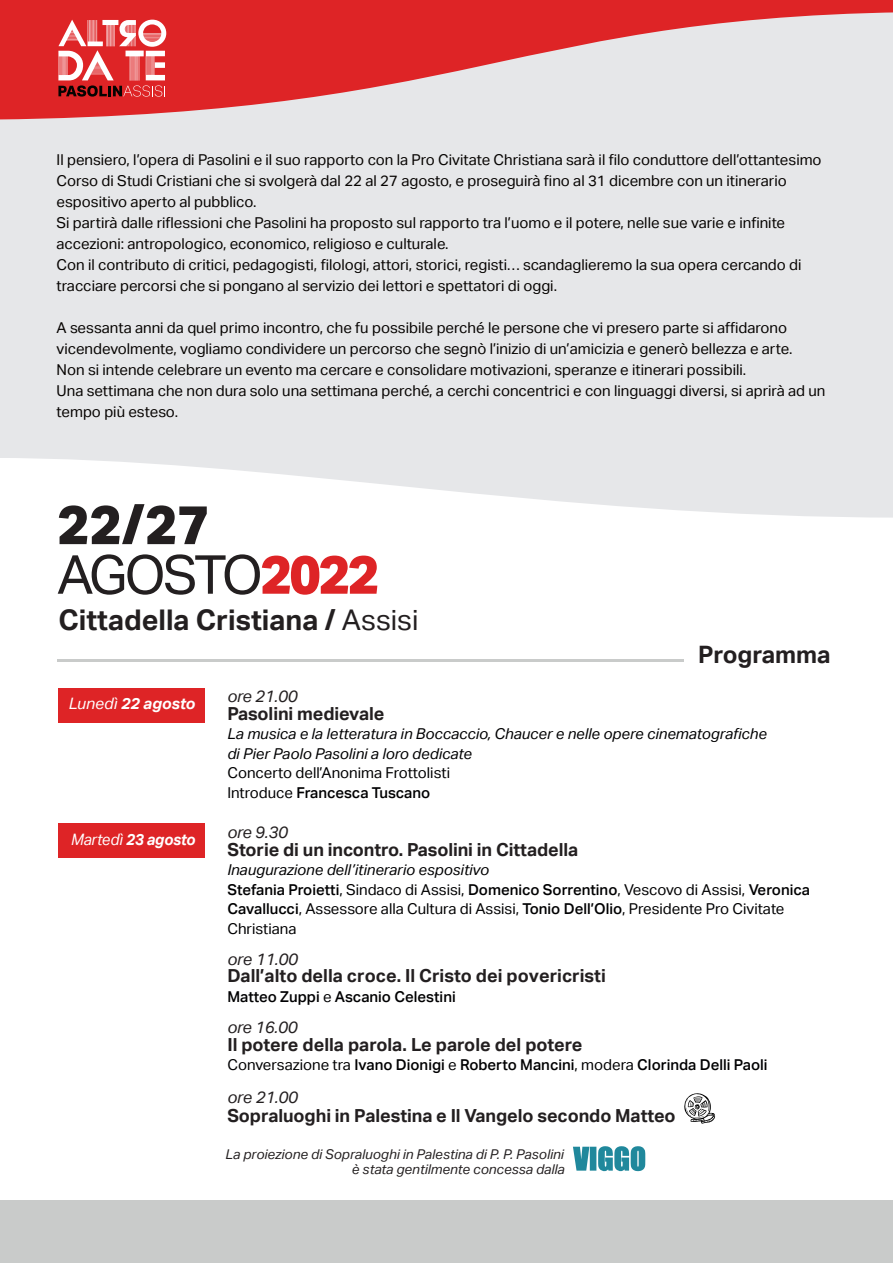
<style>
.page{position:relative;width:893px;height:1263px;background:#fff}
.page>*{position:absolute;margin:0;border:0;box-sizing:border-box;transform-origin:0 0}
.t1{font:800 54.45px "Aktiv Grotesk";color:#231f20}
.t2{font:53.7px "Aktiv Grotesk";letter-spacing:-.06em;color:#231f20}
.t3{font:700 28.5px "Aktiv Grotesk";color:#231f20}
.t4{font:700 24px "Aktiv Grotesk";letter-spacing:-.005em;color:#231f20}
.t5{font:700 18px "Aktiv Grotesk";letter-spacing:-.005em;color:#231f20}
.t6{font:italic 16.5px "Aktiv Grotesk";letter-spacing:-.01em;color:#231f20}
.t7{font:italic 700 15.75px "Aktiv Grotesk";letter-spacing:-.01em;color:#fff;scale:.95 1}
.t8{font:italic 700 15.75px "Aktiv Grotesk";letter-spacing:-.01em;color:#fff}
.t9{font:15px/21px "Aktiv Grotesk";color:#060301}
.t10{font:15px/19.5px "Aktiv Grotesk";color:#000002}
.t11{font:italic 15px/19.5px "Aktiv Grotesk";color:#000002}
.t12{font:500 15px "Aktiv Grotesk";color:#000002}
.t13{font:italic 13.5px/15px "Aktiv Grotesk";color:#231f20;text-align:right}
.s1{font-weight:800;color:#de2426}
.s2{font-weight:400}
.s3{font-weight:500}
.s4{font-style:italic}
.s5{font-style:inherit}
</style>
<div class="page">
<div style="left:58px;top:689px;width:147px;height:34px;background:#de2426"></div>
<svg style="left:0;top:120px;width:893px;height:398px;background:#e7e8ea"></svg>
<svg style="left:0;top:0;width:893px;height:120px;background:#e17d7f"></svg>
<svg style="left:58px;top:20px;width:108px;height:77px"></svg>
<div style="left:58px;top:823px;width:147px;height:35px;background:#de2426"></div>
<div style="left:0;top:1200px;width:893px;height:63px;background:#c9cbca"></div>
<hr style="left:57px;top:660px;width:627px;height:2px;background:#c9cbca">
<svg style="left:684px;top:1093px;width:31px;height:31px"></svg>
<svg style="left:573px;top:1146px;width:72px;height:25px;background:#55a4b3"></svg>
<p class="t9" style="left:57px;top:149px;width:766px">Il pensiero, l’opera di Pasolini e il suo rapporto con la Pro Civitate Christiana sarà il filo conduttore dell’ottantesimo Corso di Studi Cristiani che si svolgerà dal 22 al 27 agosto, e proseguirà fino al 31 dicembre con un itinerario espositivo aperto al pubblico.<br>Si partirà dalle riflessioni che Pasolini ha proposto sul rapporto tra l’uomo e il potere, nelle sue varie e infinite accezioni: antropologico, economico, religioso e culturale.<br>Con il contributo di critici, pedagogisti, filologi, attori, storici, registi… scandaglieremo la sua opera cercando di tracciare percorsi che si pongano al servizio dei lettori e spettatori di oggi.</p>
<p class="t9" style="left:57px;top:317px;width:770px">A sessanta anni da quel primo incontro, che fu possibile perché le persone che vi presero parte si affidarono vicendevolmente, vogliamo condividere un percorso che segnò l’inizio di un’amicizia e generò bellezza e arte.<br>Non si intende celebrare un evento ma cercare e consolidare motivazioni, speranze e itinerari possibili.<br>Una settimana che non dura solo una settimana perché, a cerchi concentrici e con linguaggi diversi, si aprirà ad un tempo più esteso.</p>
<h1 class="t1" style="left:57px;top:493px;width:154px">22/27</h1>
<h2 class="t2" style="left:57px;top:544px;width:324px">AGOSTO<span class="s1">2022</span></h2>
<h3 class="t3" style="left:59px;top:603px;width:362px">Cittadella Cristiana / <span class="s2">Assisi</span></h3>
<p class="t8" style="left:69px;top:695px;width:128px"><span class="s2">Lunedì</span> 22 agosto</p>
<p class="t6" style="left:227px;top:686px;width:72px">ore 21.00</p>
<p class="t5" style="left:227px;top:703px;width:159px">Pasolini medievale</p>
<h3 class="t4" style="left:698px;top:640px;width:134px">Programma</h3>
<p class="t7" style="left:71px;top:831px;width:132px"><span class="s2">Martedì</span> 23 agosto</p>
<p class="t11" style="left:227px;top:724px;width:541px">La musica e la letteratura in Boccaccio, Chaucer e nelle opere cinematografiche di Pier Paolo Pasolini a loro dedicate</p>
<p class="t10" style="left:227px;top:763px;width:224px">Concerto dell’Anonima Frottolisti<br>Introduce <span class="s3">Francesca Tuscano</span></p>
<p class="t6" style="left:227px;top:822px;width:62px">ore 9.30</p>
<p class="t5" style="left:227px;top:839px;width:352px">Storie di un incontro. Pasolini in Cittadella</p>
<p class="t10" style="left:227px;top:860px;width:584px"><span class="s4">Inaugurazione dell’itinerario espositivo<br></span><span class="s3">Stefania Proietti</span>, Sindaco di Assisi, <span class="s3">Domenico Sorrentino</span>, Vescovo di Assisi, <span class="s3">Veronica Cavallucci</span>, Assessore alla Cultura di Assisi, <span class="s3">Tonio Dell’Olio</span>, Presidente Pro Civitate Christiana</p>
<p class="t6" style="left:227px;top:949px;width:72px">ore 11.00</p>
<p class="t5" style="left:227px;top:966px;width:380px">Dall’alto della croce. Il <span class="s5">C</span>risto dei povericristi</p>
<p class="t12" style="left:227px;top:988px;width:230px">Matteo Zuppi <span class="s2">e</span> Ascanio Celestini</p>
<p class="t6" style="left:227px;top:1017px;width:72px">ore 16.00</p>
<p class="t5" style="left:227px;top:1034px;width:357px">Il potere della parola. Le parole del potere</p>
<p class="t12" style="left:227px;top:1056px;width:542px"><span class="s2">Conversazione tra</span> Ivano Dionigi <span class="s2">e</span> Roberto Mancini<span class="s2">, modera</span> Clorinda Delli Paoli</p>
<p class="t6" style="left:227px;top:1088px;width:72px">ore 21.00</p>
<p class="t5" style="left:227px;top:1105px;width:450px">Sopraluoghi in Palestina e Il Vangelo secondo Matteo</p>
<p class="t13" style="left:225px;top:1146px;width:341px">La proiezione di Sopraluoghi in Palestina di P. P. Pasolini è stata gentilmente concessa dalla</p>
</div>
